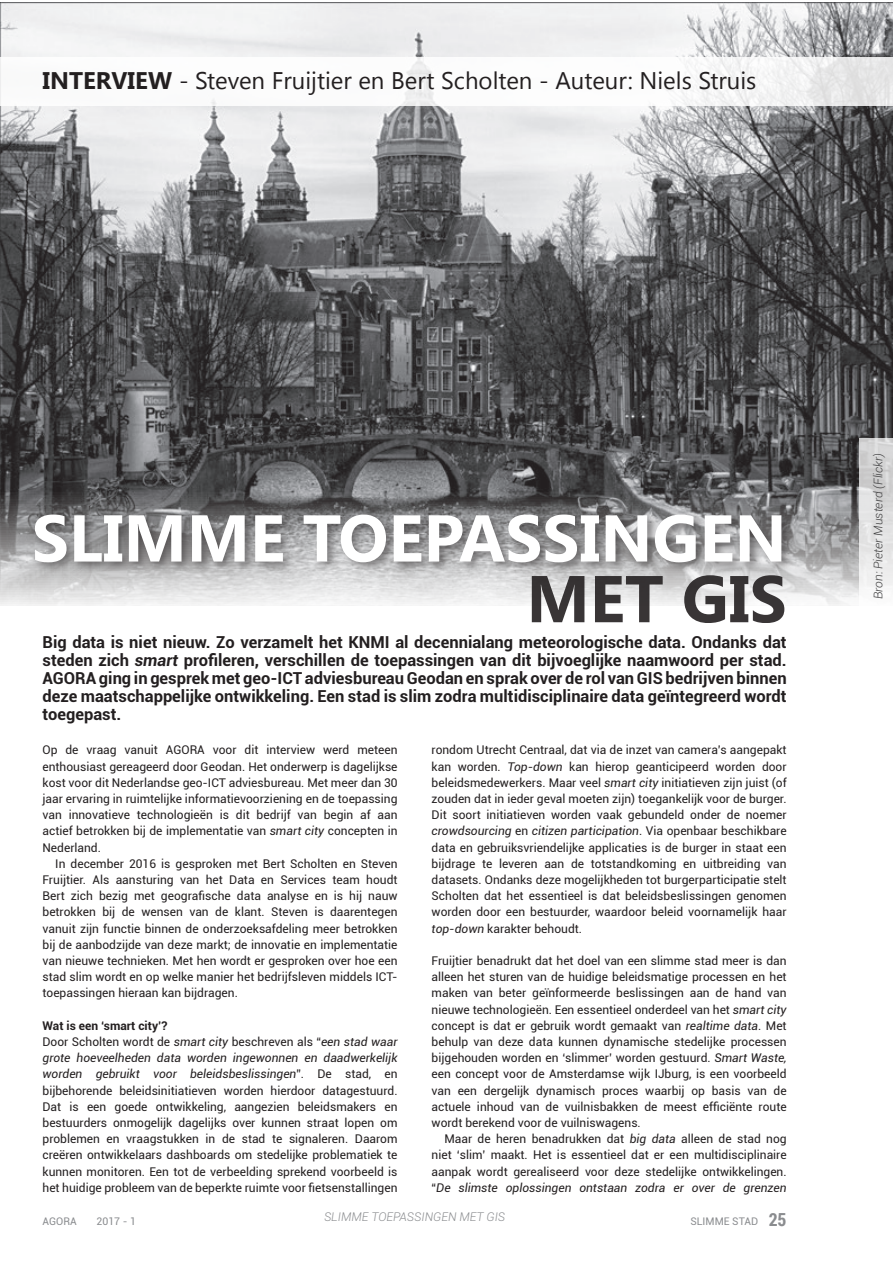
<style>
.page{position:relative;width:893px;height:1263px;background:#fff}
.page>*{position:absolute;margin:0;border:0;box-sizing:border-box;transform-origin:0 0}
.t1{font:700 66px "Khmer UI";color:#fff}
.t2{font:700 66px "Khmer UI";color:#231f20}
.t3{font:24px "Khmer UI";color:#231f20}
.t4{font:700 16.5px/18px "Roboto";color:#231f20;text-align:justify}
.Body_article__DEZE_V{font:12px/16.2px "Roboto";color:#231f20;text-align:justify}
.t5{font:italic 300 12px "Roboto";color:#3e3e3f}
.t6{font:italic 300 12px "Roboto";color:#8a8c8f}
.Body_article__DEZE_V-2{font:700 12px "Roboto";color:#231f20}
.t7{font:10.5px "Roboto";color:#8a8c8f}
.s1{font-weight:700}
.s2{font-style:italic}
.s3{font-family:"Roboto Condensed";font-weight:700;font-size:18px}
</style>
<div class="page">
<img style="left:0;top:2px;width:893px;height:604px">
<div style="left:0;top:57px;width:893px;height:49px;background:#fff"></div>
<div style="left:31px;top:511px;width:763px;height:63px;background:#231f20;opacity:.5"></div>
<svg style="left:859px;top:438px;width:34px;height:168px"></svg>
<p class="t3" style="left:43px;top:67px;width:715px"><span class="s1">INTERVIEW</span> - Steven Fruijtier en Bert Scholten - Auteur: Niels Struis</p>
<p class="t1" style="left:32px;top:500px;width:756px">SLIMME TOEPASSINGEN</p>
<h1 class="t2" style="left:526px;top:561px;width:262px">MET GIS</h1>
<p class="t4" style="left:43px;top:633px;width:746px">Big data is niet nieuw. Zo verzamelt het KNMI al decennialang meteorologische data. Ondanks dat steden zich <span class="s2">smart</span> profileren, verschillen de toepassingen van dit bijvoeglijke naamwoord per stad.<br>AGORA ging in gesprek met geo-ICT adviesbureau Geodan en sprak over de rol van GIS bedrijven binnen deze maatschappelijke ontwikkeling. Een stad is slim zodra multidisciplinaire data geïntegreerd wordt toegepast.</p>
<p class="Body_article__DEZE_V" style="left:43px;top:741px;width:357px">Op de vraag vanuit AGORA voor dit interview werd meteen enthousiast gereageerd door Geodan. Het onderwerp is dagelijkse kost voor dit Nederlandse geo-ICT adviesbureau. Met meer dan 30 jaar ervaring in ruimtelijke informatievoorziening en de toepassing van innovatieve technologieën is dit bedrijf van begin af aan actief betrokken bij de implementatie van <span class="s2">smart city</span> concepten in Nederland.</p>
<p class="Body_article__DEZE_V" style="left:43px;top:855px;width:357px;text-indent:13px">In december 2016 is gesproken met Bert Scholten en Steven Fruijtier. Als aansturing van het Data en Services team houdt Bert zich bezig met geografische data analyse en is hij nauw betrokken bij de wensen van de klant. Steven is daarentegen vanuit zijn functie binnen de onderzoeksafdeling meer betrokken bij de aanbodzijde van deze markt; de innovatie en implementatie van nieuwe technieken. Met hen wordt er gesproken over hoe een stad slim wordt en op welke manier het bedrijfsleven middels ICT&shy;toepassingen hieraan kan bijdragen.</p>
<p class="Body_article__DEZE_V-2" style="left:43px;top:1017px;width:126px">Wat is een ‘smart city’?</p>
<p class="Body_article__DEZE_V" style="left:43px;top:1033px;width:357px">Door Scholten wordt de <span class="s2">smart city</span> beschreven als “<span class="s2">een stad waar grote hoeveelheden data worden ingewonnen en daadwerkelijk worden gebruikt voor beleidsbeslissingen</span>”. De stad, en bijbehorende beleidsinitiatieven worden hierdoor datagestuurd.<br>Dat is een goede ontwikkeling, aangezien beleidsmakers en bestuurders onmogelijk dagelijks over kunnen straat lopen om problemen en vraagstukken in de stad te signaleren. Daarom creëren ontwikkelaars dashboards om stedelijke problematiek te kunnen monitoren. Een tot de verbeelding sprekend voorbeeld is het huidige probleem van de beperkte ruimte voor fietsenstallingen</p>
<p class="Body_article__DEZE_V" style="left:432px;top:741px;width:357px">rondom Utrecht Centraal, dat via de inzet van camera’s aangepakt kan worden. <span class="s2">Top-down</span> kan hierop geanticipeerd worden door beleidsmedewerkers. Maar veel <span class="s2">smart city</span> initiatieven zijn juist (of zouden dat in ieder geval moeten zijn) toegankelijk voor de burger.<br>Dit soort initiatieven worden vaak gebundeld onder de noemer <span class="s2">crowdsourcing</span> en <span class="s2">citizen participation</span>. Via openbaar beschikbare data en gebruiksvriendelijke applicaties is de burger in staat een bijdrage te leveren aan de totstandkoming en uitbreiding van datasets. Ondanks deze mogelijkheden tot burgerparticipatie stelt Scholten dat het essentieel is dat beleidsbeslissingen genomen worden door een bestuurder, waardoor beleid voornamelijk haar <span class="s2">top-down</span> karakter behoudt.</p>
<p class="Body_article__DEZE_V" style="left:432px;top:952px;width:357px">Fruijtier benadrukt dat het doel van een slimme stad meer is dan alleen het sturen van de huidige beleidsmatige processen en het maken van beter geïnformeerde beslissingen aan de hand van nieuwe technologieën. Een essentieel onderdeel van het <span class="s2">smart city </span>concept is dat er gebruik wordt gemaakt van <span class="s2">realtime data</span>. Met behulp van deze data kunnen dynamische stedelijke processen bijgehouden worden en ‘slimmer’ worden gestuurd. <span class="s2">Smart Waste, </span>een concept voor de Amsterdamse wijk IJburg, is een voorbeeld van een dergelijk dynamisch proces waarbij op basis van de actuele inhoud van de vuilnisbakken de meest efficiënte route wordt berekend voor de vuilniswagens.</p>
<p class="Body_article__DEZE_V" style="left:432px;top:1130px;width:357px;text-indent:13px">Maar de heren benadrukken dat <span class="s2">big data</span> alleen de stad nog niet ‘slim’ maakt. Het is essentieel dat er een multidisciplinaire aanpak wordt gerealiseerd voor deze stedelijke ontwikkelingen. “<span class="s2">De slimste oplossingen ontstaan zodra er over de grenzen</span></p>
<p class="t6" style="left:324px;top:1208px;width:183px">SLIMME TOEPASSINGEN MET GIS</p>
<p class="t7" style="left:43px;top:1214px;width:36px">AGORA</p>
<p class="t7" style="left:97px;top:1214px;width:41px">2017 - 1</p>
<p class="t7" style="left:690px;top:1214px;width:98px">SLIMME STAD <span class="s3">25</span></p>
<p class="t5" style="left:870px;top:599px;width:148px;rotate:-90deg">Bron: Pieter Musterd (Flickr)</p>
</div>
